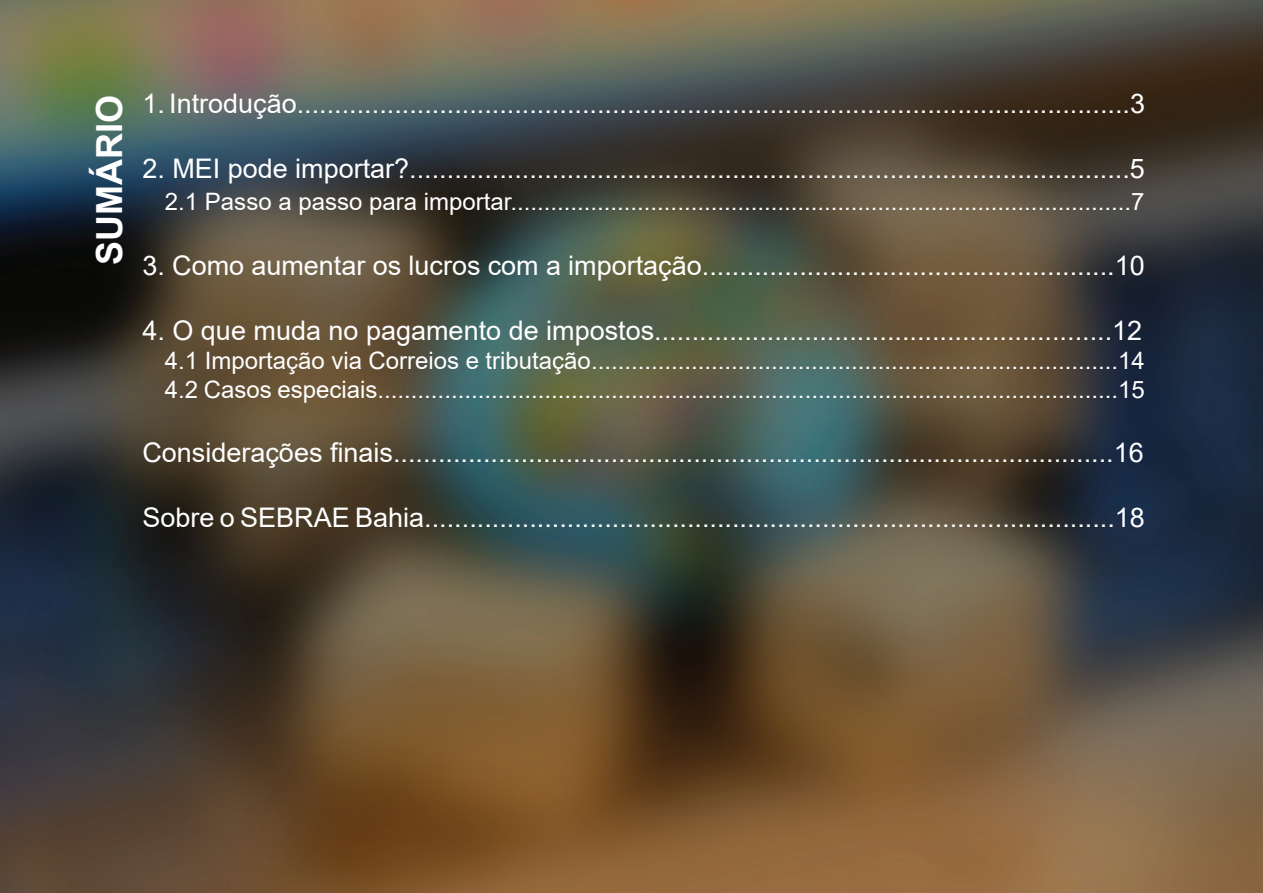
<style>
.page{position:relative;width:1263px;height:893px;background:#fff}
.page>*{position:absolute;margin:0;border:0;box-sizing:border-box;transform-origin:0 0}
.t1{font:700 36px "Arial";color:#fff}
.t2{font:27px "Arial";color:#fff}
.t3{font:24px/28.8px "Arial";color:#fff}
</style>
<div class="page">
<img style="left:0;top:0;width:1263px;height:893px">
<h1 class="t1" style="left:84px;top:265px;width:171px;rotate:-90deg">SUMÁRIO</h1>
<p class="t2" style="left:142px;top:85px;width:1004px">1. Introdução...............................................................................................................3</p>
<p class="t2" style="left:142px;top:150px;width:1004px">2. MEI pode importar?................................................................................................5</p>
<p class="t3" style="left:165px;top:187px;width:981px">2.1 Passo a passo para importar.............................................................................................7</p>
<p class="t2" style="left:142px;top:247px;width:1004px">3. Como aumentar os lucros com a importação.......................................................10</p>
<p class="t2" style="left:142px;top:312px;width:1001px">4. O que muda no pagamento de impostos.............................................................12</p>
<p class="t3" style="left:165px;top:346px;width:981px">4.1 Importação via Correios e tributação...............................................................................14<br>4.2 Casos especiais...............................................................................................................15</p>
<p class="t2" style="left:142px;top:434px;width:1003px">Considerações finais................................................................................................16</p>
<p class="t2" style="left:142px;top:499px;width:1004px">Sobre o SEBRAE Bahia............................................................................................18</p>
</div>
